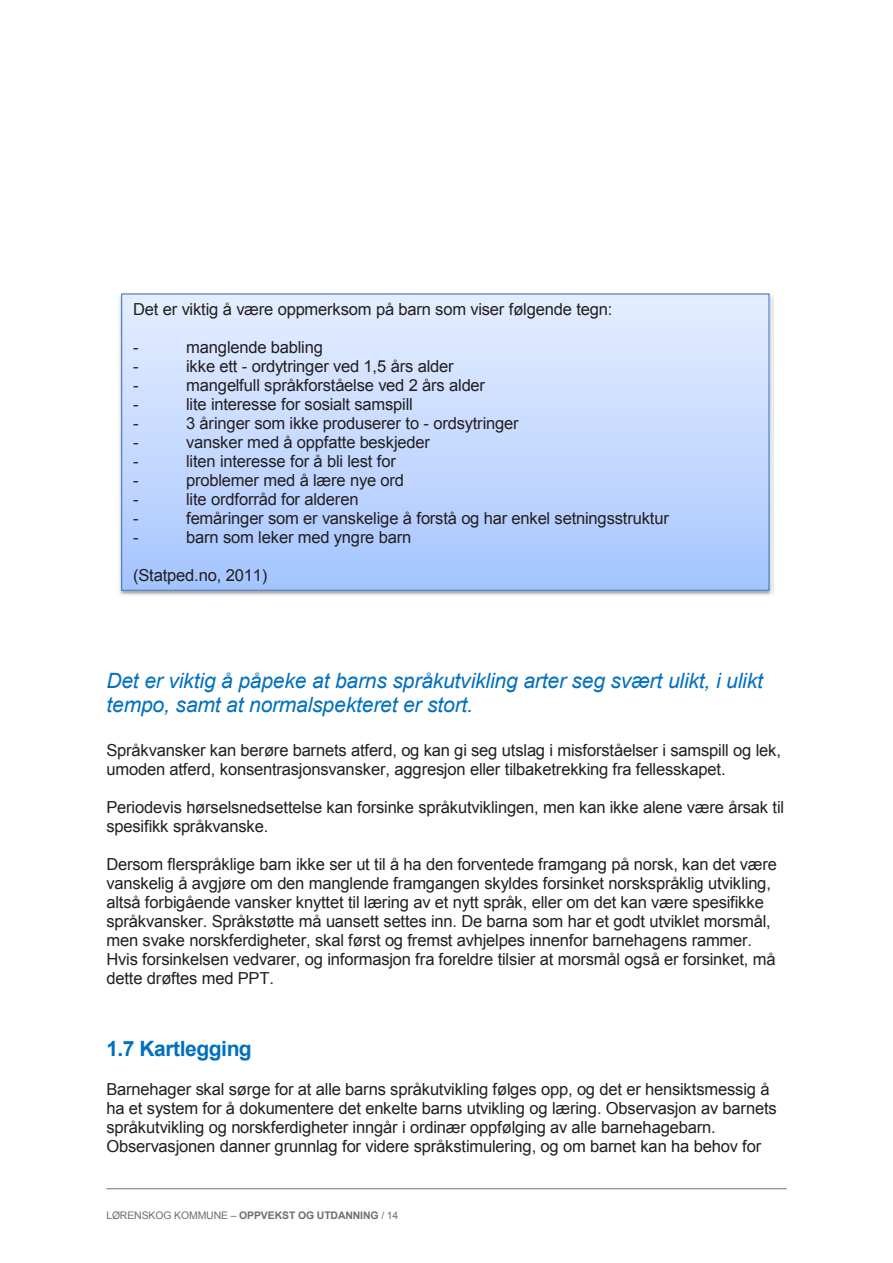
<style>
.page{position:relative;width:893px;height:1263px;background:#fff}
.page>*{position:absolute;margin:0;border:0;box-sizing:border-box;transform-origin:0 0}
.t1{font:italic 21px/24.2px "Arial";letter-spacing:-.01em;color:#0070c0}
.t2{font:700 21px "Arial";letter-spacing:-.02em;color:#0070c0}
.t3{font:16.5px/18.9px "Arial";letter-spacing:-.015em;color:#231f20}
.t4{font:10.5px "Arial";letter-spacing:-.015em;color:#6b6f73}
.s1{font-weight:700}
</style>
<div class="page">
<hr style="left:106px;top:1188px;width:681px;height:1px;background:#717174">
<img style="left:119px;top:293px;width:655px;height:303px">
<svg style="left:123px;top:295px;width:644px;height:294px;background:#c3d8ff"></svg>
<img style="left:122px;top:300px;width:646px;height:284px">
<p class="t3" style="left:133px;top:300px;width:481px">Det er viktig å være oppmerksom på barn som viser følgende tegn:</p>
<p class="t3" style="left:133px;top:338px;width:7px">-</p>
<p class="t3" style="left:186px;top:338px;width:138px">manglende babling</p>
<p class="t3" style="left:133px;top:357px;width:7px">-</p>
<p class="t3" style="left:186px;top:357px;width:269px">ikke ett - ordytringer ved 1,5 års alder</p>
<p class="t3" style="left:133px;top:376px;width:7px">-</p>
<p class="t3" style="left:186px;top:376px;width:300px">mangelfull språkforståelse ved 2 års alder</p>
<p class="t3" style="left:133px;top:395px;width:7px">-</p>
<p class="t3" style="left:186px;top:395px;width:228px">lite interesse for sosialt samspill</p>
<p class="t3" style="left:133px;top:414px;width:7px">-</p>
<p class="t3" style="left:186px;top:414px;width:334px">3 åringer som ikke produserer to - ordsytringer</p>
<p class="t3" style="left:133px;top:433px;width:7px">-</p>
<p class="t3" style="left:186px;top:433px;width:245px">vansker med å oppfatte beskjeder</p>
<p class="t3" style="left:133px;top:452px;width:7px">-</p>
<p class="t3" style="left:186px;top:452px;width:211px">liten interesse for å bli lest for</p>
<p class="t3" style="left:133px;top:471px;width:7px">-</p>
<p class="t3" style="left:186px;top:471px;width:219px">problemer med å lære nye ord</p>
<p class="t3" style="left:133px;top:490px;width:7px">-</p>
<p class="t3" style="left:186px;top:490px;width:174px">lite ordforråd for alderen</p>
<p class="t3" style="left:133px;top:509px;width:7px">-</p>
<p class="t3" style="left:186px;top:509px;width:484px">femåringer som er vanskelige å forstå og har enkel setningsstruktur</p>
<p class="t3" style="left:133px;top:528px;width:7px">-</p>
<p class="t3" style="left:186px;top:528px;width:227px">barn som leker med yngre barn</p>
<p class="t3" style="left:133px;top:566px;width:136px">(Statped.no, 2011)</p>
<p class="t1" style="left:106px;top:669px;width:658px">Det er viktig å påpeke at barns språkutvikling arter seg svært ulikt, i ulikt tempo, samt at normalspekteret er stort.</p>
<p class="t3" style="left:106px;top:741px;width:676px">Språkvansker kan berøre barnets atferd, og kan gi seg utslag i misforståelser i samspill og lek, umoden atferd, konsentrasjonsvansker, aggresjon eller tilbaketrekking fra fellesskapet.</p>
<p class="t3" style="left:106px;top:798px;width:679px">Periodevis hørselsnedsettelse kan forsinke språkutviklingen, men kan ikke alene være årsak til spesifikk språkvanske.</p>
<p class="t3" style="left:106px;top:855px;width:672px">Dersom flerspråklige barn ikke ser ut til å ha den forventede framgang på norsk, kan det være vanskelig å avgjøre om den manglende framgangen skyldes forsinket norskspråklig utvikling, altså forbigående vansker knyttet til læring av et nytt språk, eller om det kan være spesifikke språkvansker. Språkstøtte må uansett settes inn. De barna som har et godt utviklet morsmål, men svake norskferdigheter, skal først og fremst avhjelpes innenfor barnehagens rammer.<br>Hvis forsinkelsen vedvarer, og informasjon fra foreldre tilsier at morsmål også er forsinket, må dette drøftes med PPT.</p>
<p class="t2" style="left:106px;top:1035px;width:147px">1.7 Kartlegging</p>
<p class="t3" style="left:106px;top:1080px;width:672px">Barnehager skal sørge for at alle barns språkutvikling følges opp, og det er hensiktsmessig å ha et system for å dokumentere det enkelte barns utvikling og læring. Observasjon av barnets språkutvikling og norskferdigheter inngår i ordinær oppfølging av alle barnehagebarn.<br>Observasjonen danner grunnlag for videre språkstimulering, og om barnet kan ha behov for</p>
<p class="t4" style="left:106px;top:1208px;width:293px">LØRENSKOG KOMMUNE – <span class="s1">OPPVEKST OG UTDANNING</span> / 14</p>
</div>
